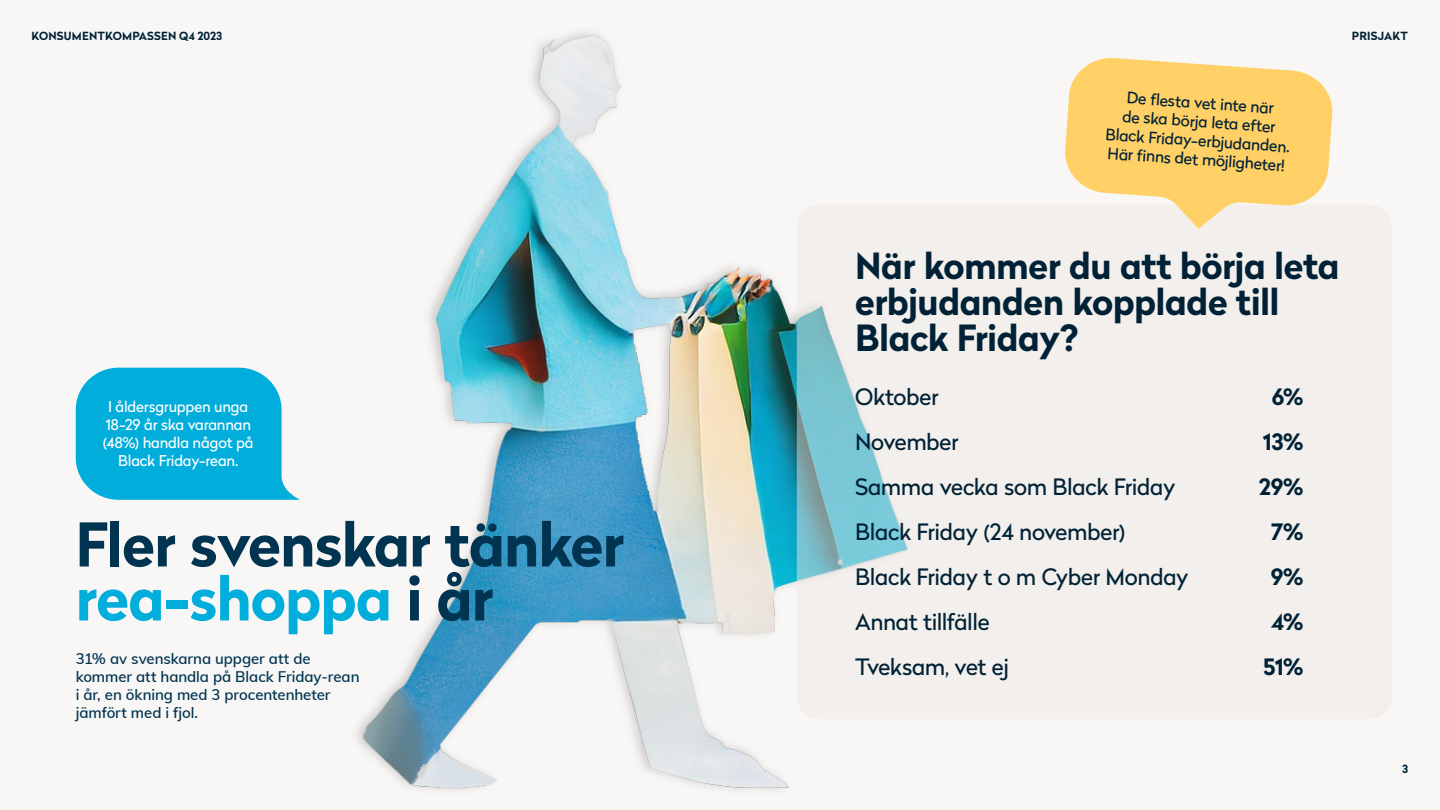
<style>
.page{position:relative;width:1440px;height:810px;background:#f6f4f2}
.page>*{position:absolute;margin:0;border:0;box-sizing:border-box;transform-origin:0 0}
.Stora_rubriker{font:700 60px/54px "Radikal";letter-spacing:-.02em;color:#003451}
.Stora_rubriker-2{font:700 36px/36px "Radikal";letter-spacing:-.015em;color:#012236}
.Stora_rubriker-3{font:22.5px "Radikal";letter-spacing:-.015em;color:#012236}
.Stora_rubriker-4{font:700 22.5px "Radikal";color:#012236}
.Stora_rubriker-5{font:15.75px "Radikal";color:#012236}
.Stora_rubriker-6{font:600 15px/18px "Muli";letter-spacing:-.005em;color:#003451}
.Stora_rubriker-7{font:14.85px/17.9px "Radikal";letter-spacing:-.015em;color:#fff;text-align:center}
.t1{font:700 11.25px "Radikal";letter-spacing:.02em;color:#012236}
.s1{color:#00addb}
</style>
<div class="page">
<img style="left:357px;top:32px;width:440px;height:758px">
<svg style="left:797px;top:205px;width:595px;height:514px"></svg>
<svg style="left:1064px;top:58px;width:270px;height:171px"></svg>
<svg style="left:76px;top:368px;width:224px;height:132px;background:#1ab4dd"></svg>
<p class="t1" style="left:31px;top:28px;width:192px">KONSUMENTKOMPASSEN Q4 2023</p>
<p class="t1" style="left:1352px;top:28px;width:58px">PRISJAKT</p>
<p class="Stora_rubriker-7" style="left:103px;top:397px;width:153px">I åldersgruppen unga<br>18-29 år ska varannan (48%) handla något på<br>Black Friday-rean.</p>
<p class="Stora_rubriker" style="left:75px;top:516px;width:551px">Fler svenskar tänker <span class="s1">rea-shoppa</span> i år</p>
<p class="Stora_rubriker-6" style="left:76px;top:649px;width:285px">31% av svenskarna uppger att de kommer att handla på Black Friday-rean i år, en ökning med 3 procentenheter jämfört med i fjol.</p>
<p class="Stora_rubriker-5" style="left:1128px;top:86px;width:149px;rotate:4deg">De flesta vet inte när</p>
<p class="Stora_rubriker-5" style="left:1123px;top:105px;width:155px;rotate:4deg">de ska börja leta efter</p>
<p class="Stora_rubriker-5" style="left:1106px;top:123px;width:186px;rotate:4deg">Black Friday-erbjudanden.</p>
<p class="Stora_rubriker-5" style="left:1108px;top:142px;width:179px;rotate:4deg">Här fi nns det möjligheter!</p>
<p class="Stora_rubriker-2" style="left:855px;top:247px;width:486px">När kommer du att börja leta erbjudanden kopplade till<br>Black Friday?</p>
<p class="Stora_rubriker-3" style="left:855px;top:381px;width:85px">Oktober</p>
<p class="Stora_rubriker-3" style="left:855px;top:426px;width:105px">November</p>
<p class="Stora_rubriker-3" style="left:855px;top:471px;width:322px">Samma vecka som Black Friday</p>
<p class="Stora_rubriker-3" style="left:855px;top:516px;width:272px">Black Friday (24 november)</p>
<p class="Stora_rubriker-3" style="left:855px;top:561px;width:335px">Black Friday t o m Cyber Monday</p>
<p class="Stora_rubriker-3" style="left:855px;top:606px;width:136px">Annat tillfälle</p>
<p class="Stora_rubriker-3" style="left:855px;top:651px;width:155px">Tveksam, vet ej</p>
<p class="Stora_rubriker-4" style="left:1272px;top:380px;width:33px">6%</p>
<p class="Stora_rubriker-4" style="left:1263px;top:425px;width:42px">13%</p>
<p class="Stora_rubriker-4" style="left:1259px;top:470px;width:46px">29%</p>
<p class="Stora_rubriker-4" style="left:1271px;top:515px;width:34px">7%</p>
<p class="Stora_rubriker-4" style="left:1271px;top:560px;width:34px">9%</p>
<p class="Stora_rubriker-4" style="left:1271px;top:605px;width:34px">4%</p>
<p class="Stora_rubriker-4" style="left:1263px;top:650px;width:42px">51%</p>
<p class="t1" style="left:1402px;top:761px;width:7px">3</p>
</div>
